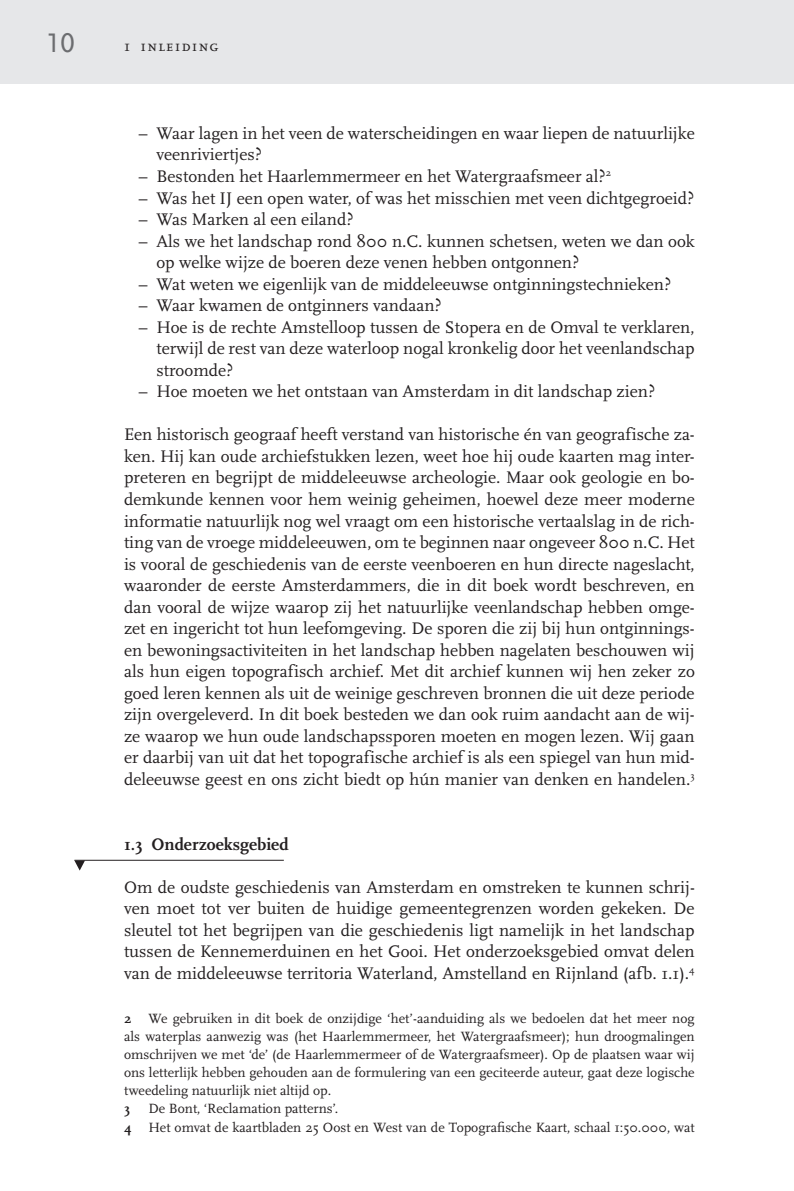
<style>
.page{position:relative;width:794px;height:1191px;background:#fff}
.page>*{position:absolute;margin:0;border:0;box-sizing:border-box;transform-origin:0 0}
.t1{font:28px "Scala Sans Caps";color:#6c6d70}
.t2{font:17.5px/21.5px "Scala OT";color:#231f20;text-align:justify}
.t3{font:700 17.5px "Scala OT";color:#231f20}
.t4{font:15.75px "Scala OT";letter-spacing:.06em;color:#231f20}
.t5{font:14px/18px "Scala OT";color:#231f20;text-align:justify}
.t6{font:700 14px "Scala OT";color:#231f20}
.s1{font-weight:700}
</style>
<div class="page">
<div style="left:0;top:0;width:794px;height:84px;background:#e6e7e9"></div>
<hr style="left:74px;top:860px;width:210px;height:1px;background:#231f20">
<svg style="left:74px;top:860px;width:11px;height:10px"></svg>
<h1 class="t1" style="left:46px;top:28px;width:29px">10</h1>
<p class="t4" style="left:124px;top:38px;width:96px">1 inleiding</p>
<p class="t2" style="left:156px;top:123px;width:540px;text-indent:-18px">– Waar lagen in het veen de waterscheidingen en waar liepen de natuurlijke veenriviertjes?</p>
<p class="t2" style="left:139px;top:166px;width:474px">– Bestonden het Haarlemmermeer en het Watergraafsmeer al?<sup>2</sup></p>
<p class="t2" style="left:139px;top:188px;width:557px">– Was het IJ een open water, of was het misschien met veen dichtgegroeid?</p>
<p class="t2" style="left:139px;top:209px;width:216px">– Was Marken al een eiland?</p>
<p class="t2" style="left:156px;top:231px;width:540px;text-indent:-18px">– Als we het landschap rond 800 n.C. kunnen schetsen, weten we dan ook op welke wijze de boeren deze venen hebben ontgonnen?</p>
<p class="t2" style="left:139px;top:274px;width:534px">– Wat weten we eigenlijk van de middeleeuwse ontginningstechnieken?</p>
<p class="t2" style="left:139px;top:295px;width:304px">– Waar kwamen de ontginners vandaan?</p>
<p class="t2" style="left:156px;top:317px;width:539px;text-indent:-18px">– Hoe is de rechte Amstelloop tussen de Stopera en de Omval te verklaren, terwijl de rest van deze waterloop nogal kronkelig door het veenlandschap stroomde?</p>
<p class="t2" style="left:139px;top:381px;width:518px">– Hoe moeten we het ontstaan van Amsterdam in dit landschap zien?</p>
<p class="t2" style="left:124px;top:424px;width:572px">Een historisch geograaf heeft verstand van historische én van geografische za&shy;ken. Hij kan oude archiefstukken lezen, weet hoe hij oude kaarten mag inter&shy;preteren en begrijpt de middeleeuwse archeologie. Maar ook geologie en bo&shy;demkunde kennen voor hem weinig geheimen, hoewel deze meer moderne informatie natuurlijk nog wel vraagt om een historische vertaalslag in de rich&shy;ting van de vroege middeleeuwen, om te beginnen naar ongeveer 800 n.C. Het is vooral de geschiedenis van de eerste veenboeren en hun directe nageslacht, waaronder de eerste Amsterdammers, die in dit boek wordt beschreven, en dan vooral de wijze waarop zij het natuurlijke veenlandschap hebben omge&shy;zet en ingericht tot hun leefomgeving. De sporen die zij bij hun ontginnings&shy;en bewoningsactiviteiten in het landschap hebben nagelaten beschouwen wij als hun eigen topografisch archief. Met dit archief kunnen wij hen zeker zo goed leren kennen als uit de weinige geschreven bronnen die uit deze periode zijn overgeleverd. In dit boek besteden we dan ook ruim aandacht aan de wij&shy;ze waarop we hun oude landschapssporen moeten en mogen lezen. Wij gaan er daarbij van uit dat het topografische archief is als een spiegel van hun mid&shy;deleeuwse geest en ons zicht biedt op hún manier van denken en handelen.<sup>3</sup></p>
<p class="t3" style="left:124px;top:835px;width:166px">1.3 Onderzoeksgebied</p>
<p class="t2" style="left:124px;top:876px;width:572px">Om de oudste geschiedenis van Amsterdam en omstreken te kunnen schrij&shy;ven moet tot ver buiten de huidige gemeentegrenzen worden gekeken. De sleutel tot het begrijpen van die geschiedenis ligt namelijk in het landschap tussen de Kennemerduinen en het Gooi. Het onderzoeksgebied omvat delen van de middeleeuwse territoria Waterland, Amstelland en Rijnland (afb. 1.1).<sup>4</sup></p>
<p class="t5" style="left:124px;top:1010px;width:572px"><span class="s1">2</span> We gebruiken in dit boek de onzijdige ‘het’-aanduiding als we bedoelen dat het meer nog als waterplas aanwezig was (het Haarlemmermeer, het Watergraafsmeer); hun droogmalingen omschrijven we met ‘de’ (de Haarlemmermeer of de Watergraafsmeer). Op de plaatsen waar wij ons letterlijk hebben gehouden aan de formulering van een geciteerde auteur, gaat deze logische tweedeling natuurlijk niet altijd op.</p>
<p class="t6" style="left:124px;top:1101px;width:8px">3</p>
<p class="t5" style="left:124px;top:1100px;width:572px;text-indent:24px">De Bont, ‘Reclamation patterns’.<br><span class="s1">4</span> Het omvat de kaartbladen 25 Oost en West van de Topografische Kaart, schaal 1:50.000, wat</p>
</div>
